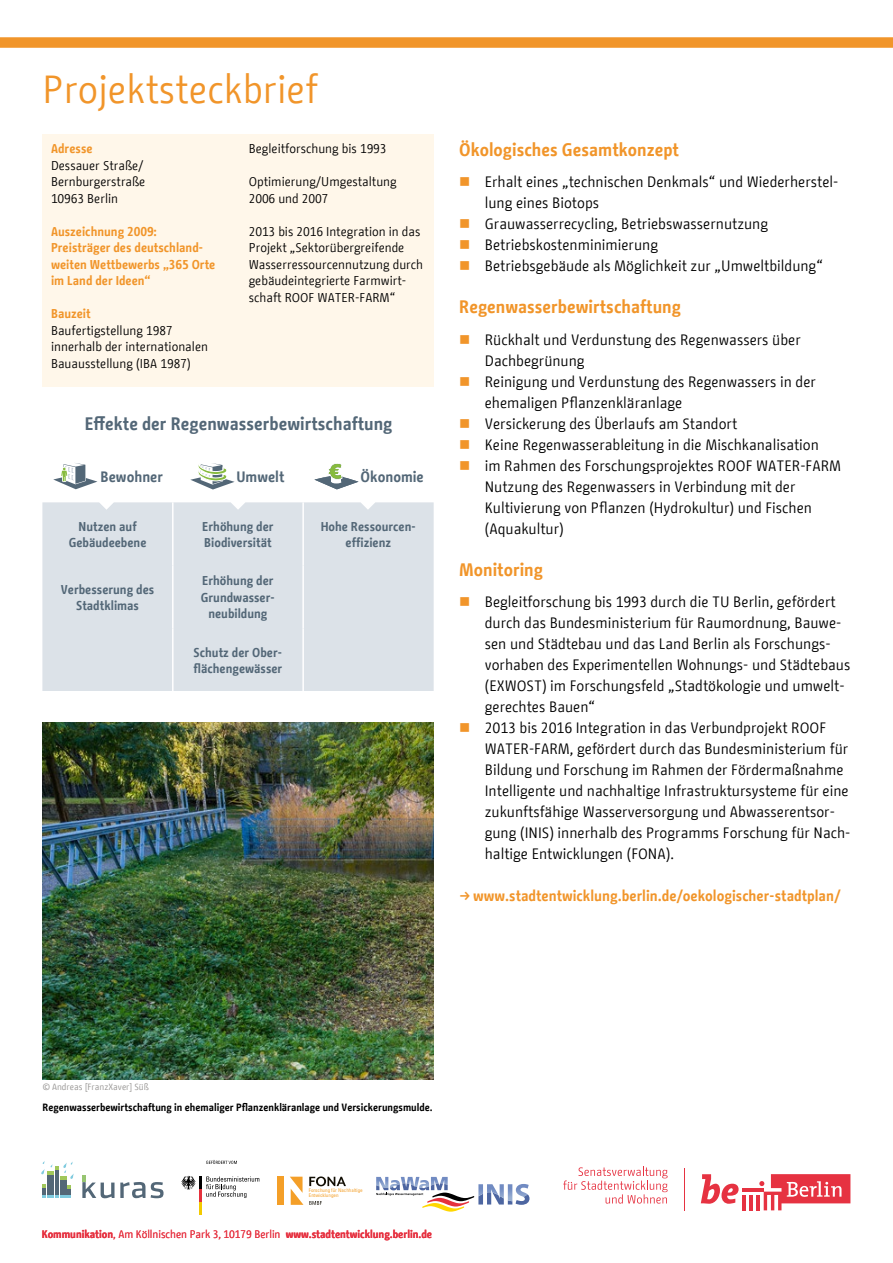
<style>
.page{position:relative;width:893px;height:1263px;background:#fff}
.page>*{position:absolute;margin:0;border:0;box-sizing:border-box;transform-origin:0 0}
.t1{font:39px "BMF Change";color:#f1952a}
.t2{font:700 18px "BMF Change";color:#f1952a}
.t3{font:700 18px "BMF Change";color:#536777}
.t4{font:15px/21px "BMF Change";color:#000}
.t5{font:700 15px "BMF Change";color:#f1952a}
.t6{font:700 15px "BMF Change";color:#536777}
.t7{font:12.75px/16.5px "BMF Change";color:#000}
.t8{font:700 12.75px/16.5px "BMF Change";color:#536777;text-align:center}
.t9{font:700 12.75px/16.5px "BMF Change";color:#f1952a}
.t10{font:700 10.8px "BMF Change";letter-spacing:-.005em;color:#e63241}
.t11{font:700 10.5px "BMF Change";color:#000}
.t12{font:9px "BMF Change";color:#949290}
.t13{font:condensed 5.1px/5.4px "Univers LT";color:#f49f28}
.s1{font-weight:400}
</style>
<div class="page">
<img style="left:43px;top:723px;width:391px;height:357px">
<div style="left:43px;top:135px;width:391px;height:252px;background:#fff7ea"></div>
<div style="left:0;top:37px;width:893px;height:11px;background:#f1952a"></div>
<div style="left:42px;top:502px;width:392px;height:189px;background:#dce2e8"></div>
<hr style="left:172px;top:565px;width:2px;height:63px;background:#fff">
<hr style="left:172px;top:502px;width:2px;height:63px;background:#fff">
<hr style="left:302px;top:565px;width:2px;height:63px;background:#fff">
<hr style="left:302px;top:502px;width:2px;height:63px;background:#fff">
<hr style="left:172px;top:628px;width:2px;height:63px;background:#fff">
<hr style="left:302px;top:628px;width:2px;height:63px;background:#fff">
<svg style="left:231px;top:502px;width:14px;height:8px"></svg>
<svg style="left:361px;top:502px;width:14px;height:8px"></svg>
<svg style="left:53px;top:463px;width:61px;height:47px"></svg>
<svg style="left:190px;top:463px;width:45px;height:26px"></svg>
<svg style="left:314px;top:463px;width:45px;height:26px"></svg>
<svg style="left:151px;top:1182px;width:13px;height:16px"></svg>
<svg style="left:82px;top:1176px;width:63px;height:22px"></svg>
<svg style="left:41px;top:1161px;width:33px;height:37px"></svg>
<svg style="left:181px;top:1160px;width:79px;height:55px"></svg>
<div style="left:277px;top:1177px;width:7px;height:28px;background:#f49f28"></div>
<svg style="left:290px;top:1177px;width:13px;height:28px"></svg>
<svg style="left:309px;top:1201px;width:13px;height:4px"></svg>
<svg style="left:309px;top:1176px;width:37px;height:10px"></svg>
<img style="left:376px;top:1177px;width:72px;height:6px">
<svg style="left:376px;top:1183px;width:153px;height:29px"></svg>
<svg style="left:701px;top:1174px;width:38px;height:30px"></svg>
<hr style="left:742px;top:1195px;width:3px;height:15px;background:#e63241">
<hr style="left:749px;top:1195px;width:4px;height:15px;background:#e63241">
<hr style="left:756px;top:1195px;width:4px;height:15px;background:#e63241">
<hr style="left:742px;top:1188px;width:22px;height:3px;background:#e63241">
<svg style="left:759px;top:1174px;width:91px;height:36px"></svg>
<hr style="left:684px;top:1168px;width:1px;height:42px;background:#e63241">
<svg style="left:563px;top:1167px;width:105px;height:36px"></svg>
<h1 class="t1" style="left:43px;top:62px;width:277px">Projektsteckbrief</h1>
<p class="t9" style="left:51px;top:141px;width:43px">Adresse</p>
<p class="t7" style="left:51px;top:157px;width:96px">Dessauer Straße/<br>Bernburgerstraße<br>10963 Berlin</p>
<p class="t9" style="left:51px;top:223px;width:166px">Auszeichnung 2009:<br>Preisträger des deutschland&shy;weiten Wettbewerbs „365 Orte im Land der Ideen“</p>
<p class="t9" style="left:51px;top:306px;width:41px">Bauzeit</p>
<p class="t7" style="left:51px;top:322px;width:158px">Baufertigstellung 1987 innerhalb der internationalen<br>Bauausstellung (IBA 1987)</p>
<p class="t7" style="left:249px;top:141px;width:139px">Begleitforschung bis 1993</p>
<p class="t7" style="left:249px;top:174px;width:150px">Optimierung/Umgestaltung<br>2006 und 2007</p>
<p class="t7" style="left:249px;top:223px;width:176px">2013 bis 2016 Integration in das<br>Projekt „Sektorübergreifende<br>Wasserressourcennutzung durch gebäudeintegrierte Farmwirt&shy;schaft ROOF WATER-FARM“</p>
<p class="t3" style="left:85px;top:411px;width:309px">Effekte der Regenwasserbewirtschaftung</p>
<p class="t6" style="left:101px;top:466px;width:64px">Bewohner</p>
<p class="t6" style="left:236px;top:466px;width:50px">Umwelt</p>
<p class="t6" style="left:361px;top:466px;width:65px">Ökonomie</p>
<p class="t8" style="left:69px;top:518px;width:79px">Nutzen auf<br>Gebäudeebene</p>
<p class="t8" style="left:202px;top:518px;width:73px;text-align:left">Erhöhung der<br>Biodiversität</p>
<p class="t8" style="left:321px;top:518px;width:95px">Hohe Ressourcen&shy;effizienz</p>
<p class="t8" style="left:61px;top:581px;width:95px">Verbesserung des<br>Stadtklimas</p>
<p class="t8" style="left:201px;top:573px;width:74px">Erhöhung der<br>Grundwasser&shy;neubildung</p>
<p class="t8" style="left:194px;top:644px;width:90px;text-align:left">Schutz der Ober&shy;flächengewässer</p>
<p class="t2" style="left:459px;top:137px;width:221px">Ökologisches Gesamtkonzept</p>
<p class="t4" style="left:485px;top:172px;width:355px">Erhalt eines „technischen Denkmals“ und Wiederherstel&shy;lung eines Biotops<br>Grauwasserrecycling, Betriebswassernutzung Betriebskostenminimierung<br>Betriebsgebäude als Möglichkeit zur „Umweltbildung“</p>
<p class="t2" style="left:459px;top:294px;width:223px">Regenwasserbewirtschaftung</p>
<p class="t4" style="left:485px;top:329px;width:358px">Rückhalt und Verdunstung des Regenwassers über Dachbegrünung<br>Reinigung und Verdunstung des Regenwassers in der ehemaligen Pflanzenkläranlage<br>Versickerung des Überlaufs am Standort<br>Keine Regenwasserableitung in die Mischkanalisation<br>im Rahmen des Forschungsprojektes ROOF WATER-FARM Nutzung des Regenwassers in Verbindung mit der Kultivierung von Pflanzen (Hydrokultur) und Fischen (Aquakultur)</p>
<p class="t2" style="left:459px;top:557px;width:85px">Monitoring</p>
<p class="t4" style="left:485px;top:592px;width:367px">Begleitforschung bis 1993 durch die TU Berlin, gefördert durch das Bundesministerium für Raumordnung, Bauwe&shy;sen und Städtebau und das Land Berlin als Forschungs&shy;vorhaben des Experimentellen Wohnungs- und Städtebaus (EXWOST) im Forschungsfeld „Stadtökologie und umwelt&shy;gerechtes Bauen“<br>2013 bis 2016 Integration in das Verbundprojekt ROOF WATER-FARM, gefördert durch das Bundesministerium für Bildung und Forschung im Rahmen der Fördermaßnahme Intelligente und nachhaltige Infrastruktursysteme für eine zukunftsfähige Wasserversorgung und Abwasserentsor&shy;gung (INIS) innerhalb des Programms Forschung für Nach&shy;haltige Entwicklungen (FONA).</p>
<p class="t5" style="left:473px;top:885px;width:368px">www.stadtentwicklung.berlin.de/oekologischer-stadtplan/</p>
<p class="t12" style="left:43px;top:1081px;width:108px">© Andreas [FranzXaver] Süß</p>
<p class="t11" style="left:43px;top:1100px;width:392px">Regenwasserbewirtschaftung in ehemaliger Pflanzenkläranlage und Versickerungsmulde.</p>
<p class="t13" style="left:309px;top:1187px;width:55px">Forschung für Nachhaltige<br>Entwicklungen</p>
<p class="t10" style="left:42px;top:1226px;width:392px">Kommunikation<span class="s1">, Am Köllnischen Park 3, 10179 Berlin</span> www.stadtentwicklung.berlin.de</p>
</div>
